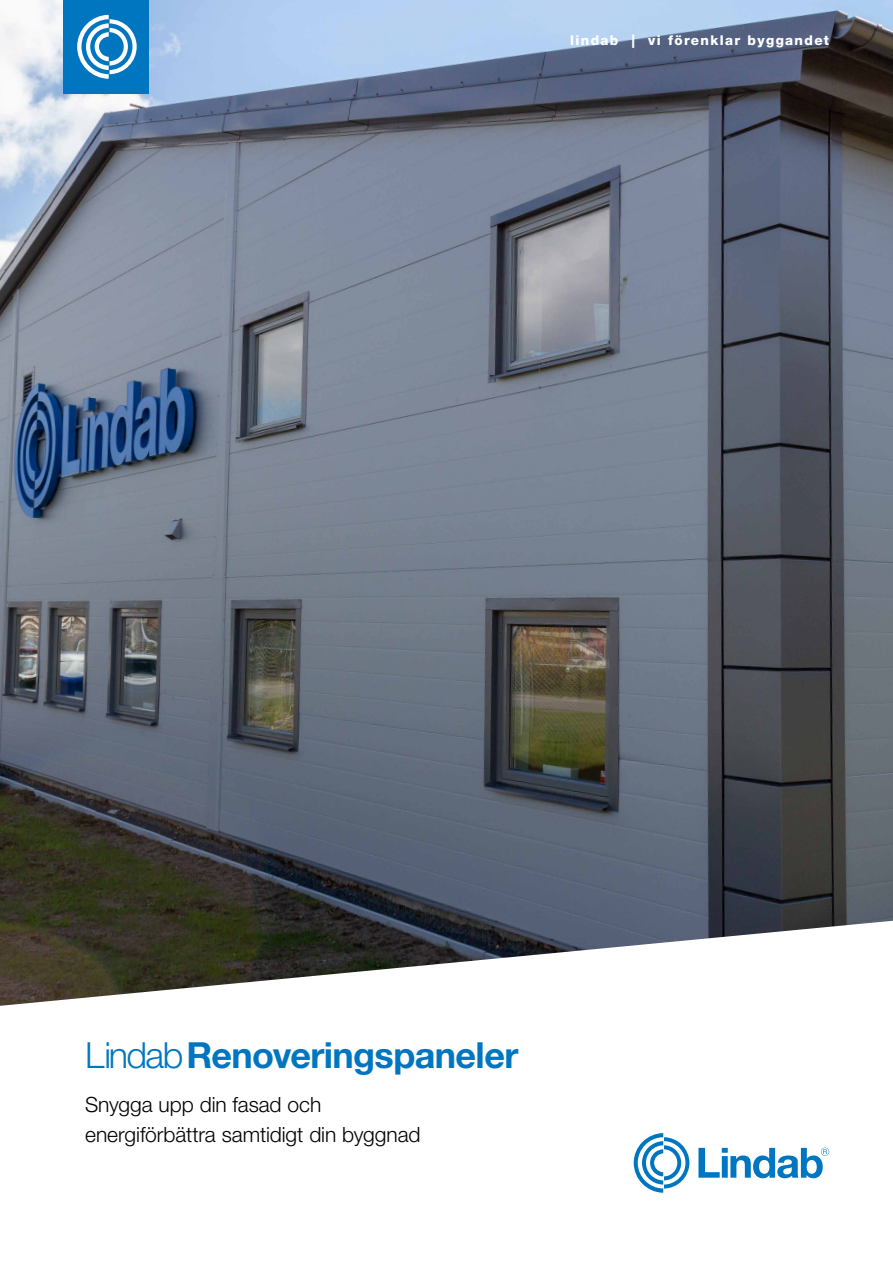
<style>
.page{position:relative;width:893px;height:1263px;background:#fff}
.page>*{position:absolute;margin:0;border:0;box-sizing:border-box;transform-origin:0 0}
.t1{font:700 36px "Helvetica Neue LT Pro";letter-spacing:-.015em;color:#0076c0}
.t2{font:300 21px/30px "Helvetica Neue LT Pro";letter-spacing:-.005em;color:#000}
.t3{font:800 13.5px "Helvetica Neue LT Pro";letter-spacing:.1em;color:#fff}
.s1{font-weight:300}
</style>
<div class="page">
<img style="left:0;top:0;width:893px;height:1006px">
<svg style="left:698px;top:1147px;width:131px;height:31px"></svg>
<svg style="left:634px;top:1133px;width:55px;height:60px"></svg>
<div style="left:64px;top:0;width:85px;height:94px;background:#0076c0"></div>
<svg style="left:77px;top:15px;width:60px;height:64px"></svg>
<p class="t3" style="left:570px;top:32px;width:261px">lindab | vi förenklar byggandet</p>
<h1 class="t1" style="left:85px;top:1032px;width:435px"><span class="s1">Lindab</span>Renoveringspaneler</h1>
<p class="t2" style="left:85px;top:1089px;width:337px">Snygga upp din fasad och energiförbättra samtidigt din byggnad</p>
</div>
